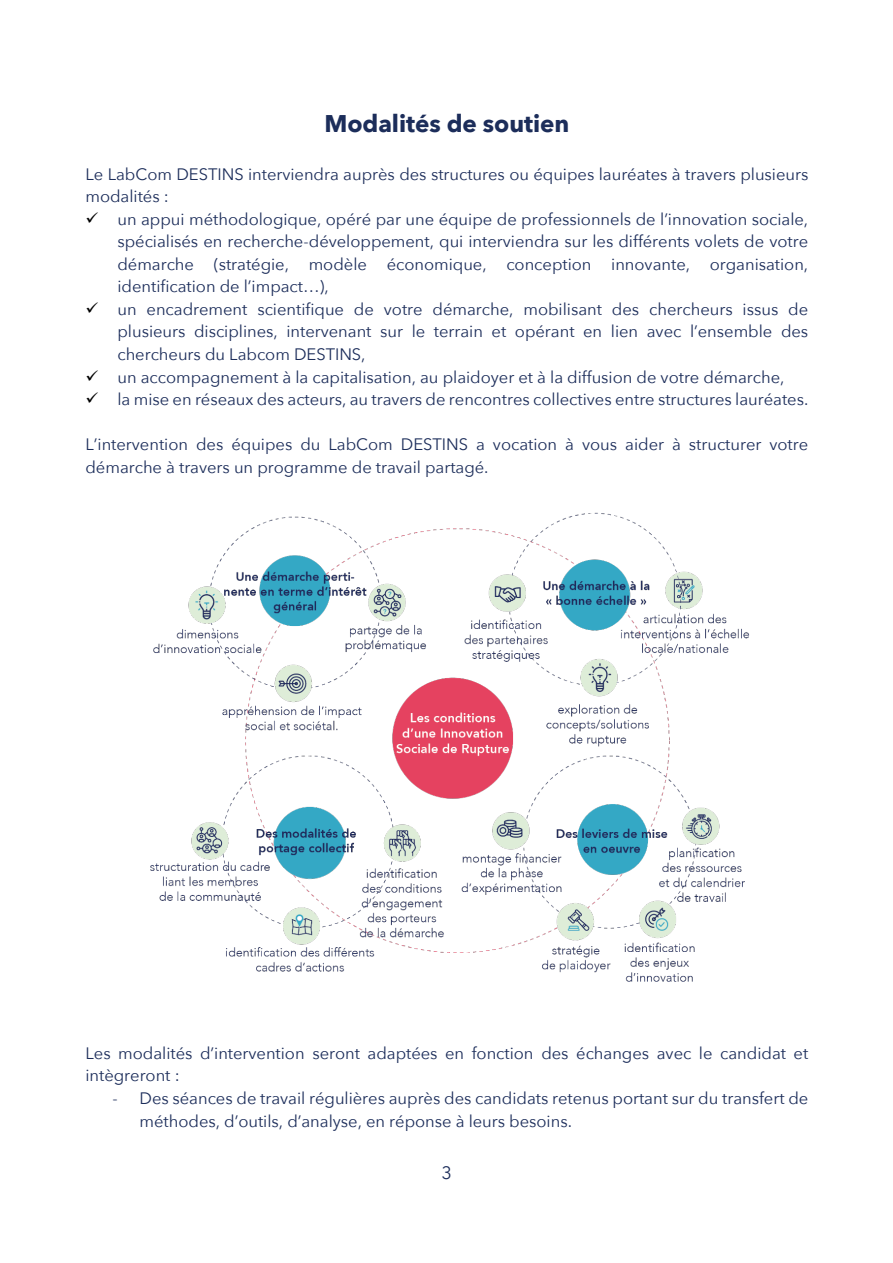
<style>
.page{position:relative;width:893px;height:1263px;background:#fff}
.page>*{position:absolute;margin:0;border:0;box-sizing:border-box;transform-origin:0 0}
.t1{font:700 24.15px "Avenir Next";letter-spacing:-.005em;color:#1c2d5a}
.t2{font:18px "Avenir Next";color:#1c2d5a}
.t3{font:16.5px/22.5px "Avenir Next";color:#1c2d5a}
</style>
<div class="page">
<img style="left:150px;top:512px;width:599px;height:470px">
<h1 class="t1" style="left:324px;top:103px;width:246px">Modalités de soutien</h1>
<p class="t3" style="left:85px;top:162px;width:724px">Le LabCom DESTINS interviendra auprès des structures ou équipes lauréates à travers plusieurs modalités :</p>
<p class="t3" style="left:117px;top:207px;width:692px">un appui méthodologique, opéré par une équipe de professionnels de l’innovation sociale, spécialisés en recherche-développement, qui interviendra sur les différents volets de votre démarche (stratégie, modèle économique, conception innovante, organisation, identification de l’impact…),<br>un encadrement scientifique de votre démarche, mobilisant des chercheurs issus de plusieurs disciplines, intervenant sur le terrain et opérant en lien avec l’ensemble des chercheurs du Labcom DESTINS,<br>un accompagnement à la capitalisation, au plaidoyer et à la diffusion de votre démarche,<br>la mise en réseaux des acteurs, au travers de rencontres collectives entre structures lauréates.</p>
<p class="t3" style="left:85px;top:432px;width:724px">L’intervention des équipes du LabCom DESTINS a vocation à vous aider à structurer votre démarche à travers un programme de travail partagé.</p>
<p class="t3" style="left:85px;top:1041px;width:724px">Les modalités d’intervention seront adaptées en fonction des échanges avec le candidat et intègreront :</p>
<p class="t3" style="left:139px;top:1086px;width:670px;text-indent:-27px">- Des séances de travail régulières auprès des candidats retenus portant sur du transfert de méthodes, d’outils, d’analyse, en réponse à leurs besoins.</p>
<p class="t2" style="left:441px;top:1158px;width:12px">3</p>
</div>
